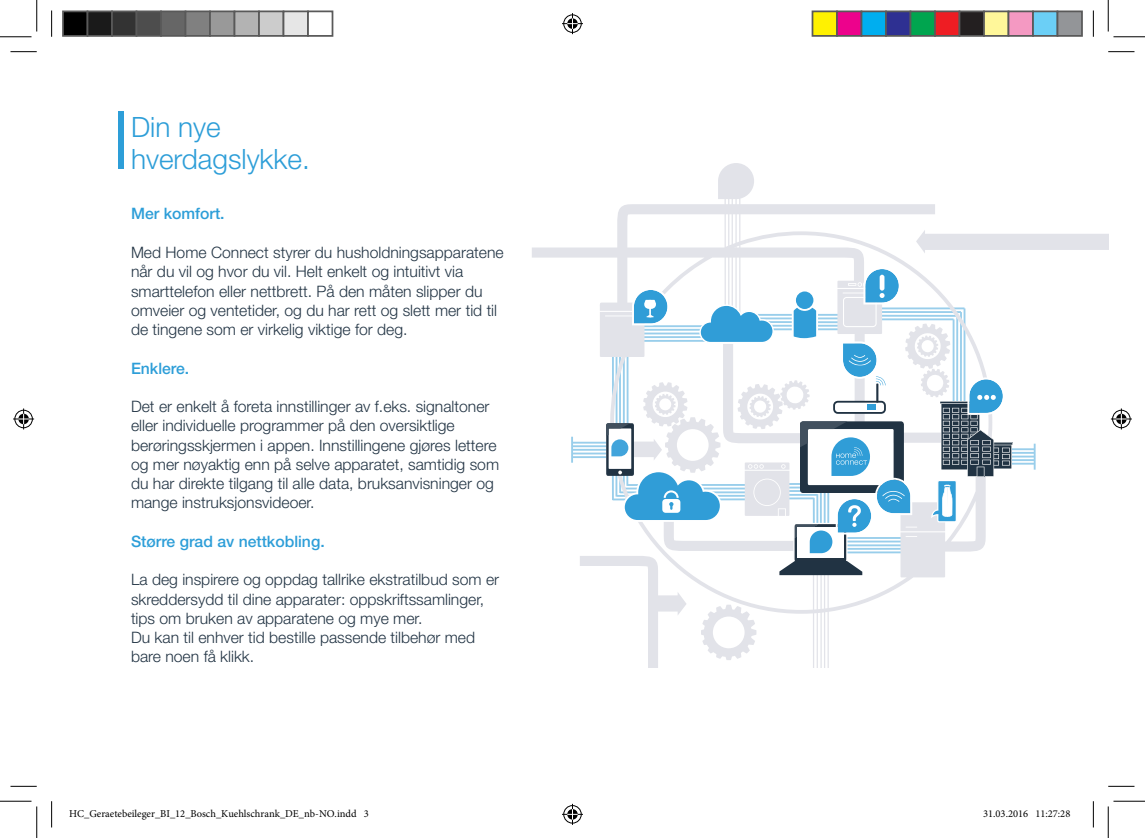
<style>
.page{position:relative;width:1145px;height:838px;background:#fff}
.page>*{position:absolute;margin:0;border:0;box-sizing:border-box;transform-origin:0 0}
.t1{font:300 28px/31.5px "Helvetica Neue";color:#2d9ed8}
.t2{font:300 15.75px/19.2px "Helvetica Neue";color:#223444}
.t3{font:500 15.75px "Helvetica Neue";color:#2d9ed8}
.t4{font:10.5px "Minion Pro";color:#000}
</style>
<div class="page">
<div style="left:119px;top:111px;width:5px;height:57px;background:#2d9ed8"></div>
<svg style="left:532px;top:163px;width:576px;height:504px"></svg>
<hr style="left:988px;top:442px;width:25px;height:3px;background:#fff">
<svg style="left:699px;top:304px;width:75px;height:39px"></svg>
<svg style="left:863px;top:267px;width:38px;height:37px"></svg>
<hr style="left:880px;top:275px;width:4px;height:15px;background:#fff;border-radius:2px">
<svg style="left:931px;top:377px;width:81px;height:145px"></svg>
<svg style="left:632px;top:288px;width:37px;height:37px"></svg>
<svg style="left:792px;top:289px;width:26px;height:53px"></svg>
<svg style="left:833px;top:341px;width:53px;height:73px"></svg>
<svg style="left:779px;top:421px;width:133px;height:154px"></svg>
<svg style="left:606px;top:423px;width:116px;height:99px"></svg>
<svg style="left:10px;top:51px;width:27px;height:1px"></svg>
<svg style="left:1108px;top:51px;width:26px;height:1px"></svg>
<svg style="left:10px;top:786px;width:27px;height:1px"></svg>
<svg style="left:1108px;top:786px;width:26px;height:1px"></svg>
<svg style="left:51px;top:10px;width:1px;height:27px"></svg>
<svg style="left:51px;top:801px;width:1px;height:26px"></svg>
<svg style="left:1093px;top:10px;width:1px;height:27px"></svg>
<svg style="left:1093px;top:801px;width:1px;height:26px"></svg>
<hr style="left:0;top:36px;width:32px;height:1px;background:#000">
<hr style="left:1113px;top:36px;width:32px;height:1px;background:#000">
<hr style="left:0;top:800px;width:32px;height:1px;background:#000">
<hr style="left:1113px;top:800px;width:32px;height:1px;background:#000">
<hr style="left:36px;top:0;width:1px;height:31px;background:#000">
<hr style="left:36px;top:806px;width:1px;height:31px;background:#000">
<hr style="left:1108px;top:0;width:1px;height:31px;background:#000">
<hr style="left:1108px;top:806px;width:1px;height:31px;background:#000">
<svg style="left:562px;top:13px;width:21px;height:21px"></svg>
<svg style="left:562px;top:803px;width:21px;height:21px"></svg>
<svg style="left:13px;top:408px;width:21px;height:21px"></svg>
<svg style="left:1111px;top:408px;width:21px;height:21px"></svg>
<div style="left:63px;top:11px;width:25px;height:25px;background:#000"></div>
<div style="left:62px;top:10px;width:26px;height:27px;border:2px solid #595959"></div>
<div style="left:88px;top:11px;width:24px;height:25px;background:#1a1a1a"></div>
<div style="left:87px;top:10px;width:26px;height:27px;border:2px solid #595959"></div>
<div style="left:112px;top:11px;width:25px;height:25px;background:#333"></div>
<div style="left:111px;top:10px;width:26px;height:27px;border:2px solid #595959"></div>
<div style="left:137px;top:11px;width:24px;height:25px;background:#4d4d4d"></div>
<div style="left:136px;top:10px;width:26px;height:27px;border:2px solid #595959"></div>
<div style="left:161px;top:11px;width:25px;height:25px;background:#666"></div>
<div style="left:160px;top:10px;width:26px;height:27px;border:2px solid #595959"></div>
<div style="left:186px;top:11px;width:24px;height:25px;background:#808080"></div>
<div style="left:185px;top:10px;width:26px;height:27px;border:2px solid #595959"></div>
<div style="left:210px;top:11px;width:25px;height:25px;background:#999"></div>
<div style="left:209px;top:10px;width:26px;height:27px;border:2px solid #595959"></div>
<div style="left:235px;top:11px;width:24px;height:25px;background:#b3b3b3"></div>
<div style="left:234px;top:10px;width:26px;height:27px;border:2px solid #595959"></div>
<div style="left:259px;top:11px;width:25px;height:25px;background:#ccc"></div>
<div style="left:258px;top:10px;width:26px;height:27px;border:2px solid #595959"></div>
<div style="left:284px;top:11px;width:24px;height:25px;background:#e6e6e6"></div>
<div style="left:283px;top:10px;width:26px;height:27px;border:2px solid #595959"></div>
<div style="left:307px;top:10px;width:26px;height:27px;border:2px solid #595959"></div>
<div style="left:812px;top:11px;width:25px;height:25px;background:#fff101"></div>
<div style="left:812px;top:10px;width:26px;height:27px;border:2px solid #595959"></div>
<div style="left:837px;top:11px;width:24px;height:25px;background:#ed028c"></div>
<div style="left:836px;top:10px;width:26px;height:27px;border:2px solid #595959"></div>
<div style="left:861px;top:11px;width:25px;height:25px;background:#00aeef"></div>
<div style="left:861px;top:10px;width:26px;height:27px;border:2px solid #595959"></div>
<div style="left:886px;top:11px;width:24px;height:25px;background:#2e3092"></div>
<div style="left:885px;top:10px;width:26px;height:27px;border:2px solid #595959"></div>
<div style="left:910px;top:11px;width:25px;height:25px;background:#00a54f"></div>
<div style="left:910px;top:10px;width:26px;height:27px;border:2px solid #595959"></div>
<div style="left:935px;top:11px;width:24px;height:25px;background:#ee1d23"></div>
<div style="left:934px;top:10px;width:26px;height:27px;border:2px solid #595959"></div>
<div style="left:959px;top:11px;width:25px;height:25px;background:#231f20"></div>
<div style="left:959px;top:10px;width:26px;height:27px;border:2px solid #595959"></div>
<div style="left:984px;top:11px;width:24px;height:25px;background:#fff79a"></div>
<div style="left:983px;top:10px;width:26px;height:27px;border:2px solid #595959"></div>
<div style="left:1008px;top:11px;width:25px;height:25px;background:#f499c2"></div>
<div style="left:1008px;top:10px;width:26px;height:27px;border:2px solid #595959"></div>
<div style="left:1033px;top:11px;width:24px;height:25px;background:#6bcff6"></div>
<div style="left:1032px;top:10px;width:26px;height:27px;border:2px solid #595959"></div>
<div style="left:1057px;top:11px;width:25px;height:25px;background:#939598"></div>
<div style="left:1057px;top:10px;width:26px;height:27px;border:2px solid #595959"></div>
<h1 class="t1" style="left:131px;top:109px;width:180px">Din nye hverdagslykke.</h1>
<p class="t3" style="left:131px;top:201px;width:95px">Mer komfort.</p>
<p class="t2" style="left:131px;top:241px;width:374px">Med Home Connect styrer du husholdningsapparatene når du vil og hvor du vil. Helt enkelt og intuitivt via smarttelefon eller nettbrett. På den måten slipper du omveier og ventetider, og du har rett og slett mer tid til de tingene som er virkelig viktige for deg.</p>
<p class="t3" style="left:131px;top:355px;width:60px">Enklere.</p>
<p class="t2" style="left:131px;top:395px;width:370px">Det er enkelt å foreta innstillinger av f.eks. signaltoner eller individuelle programmer på den oversiktlige berøringsskjermen i appen. Innstillingene gjøres lettere og mer nøyaktig enn på selve apparatet, samtidig som du har direkte tilgang til alle data, bruksanvisninger og mange instruksjonsvideoer.</p>
<p class="t3" style="left:131px;top:528px;width:195px">Større grad av nettkobling.</p>
<p class="t2" style="left:131px;top:569px;width:370px">La deg inspirere og oppdag tallrike ekstratilbud som er skreddersydd til dine apparater: oppskriftssamlinger, tips om bruken av apparatene og mye mer.<br>Du kan til enhver tid bestille passende tilbehør med bare noen få klikk.</p>
<p class="t4" style="left:69px;top:806px;width:301px">HC_Geraetebeileger_BI_12_Bosch_Kuehlschrank_DE_nb-NO.indd 3</p>
<p class="t4" style="left:983px;top:806px;width:89px">31.03.2016 11:27:28</p>
</div>
